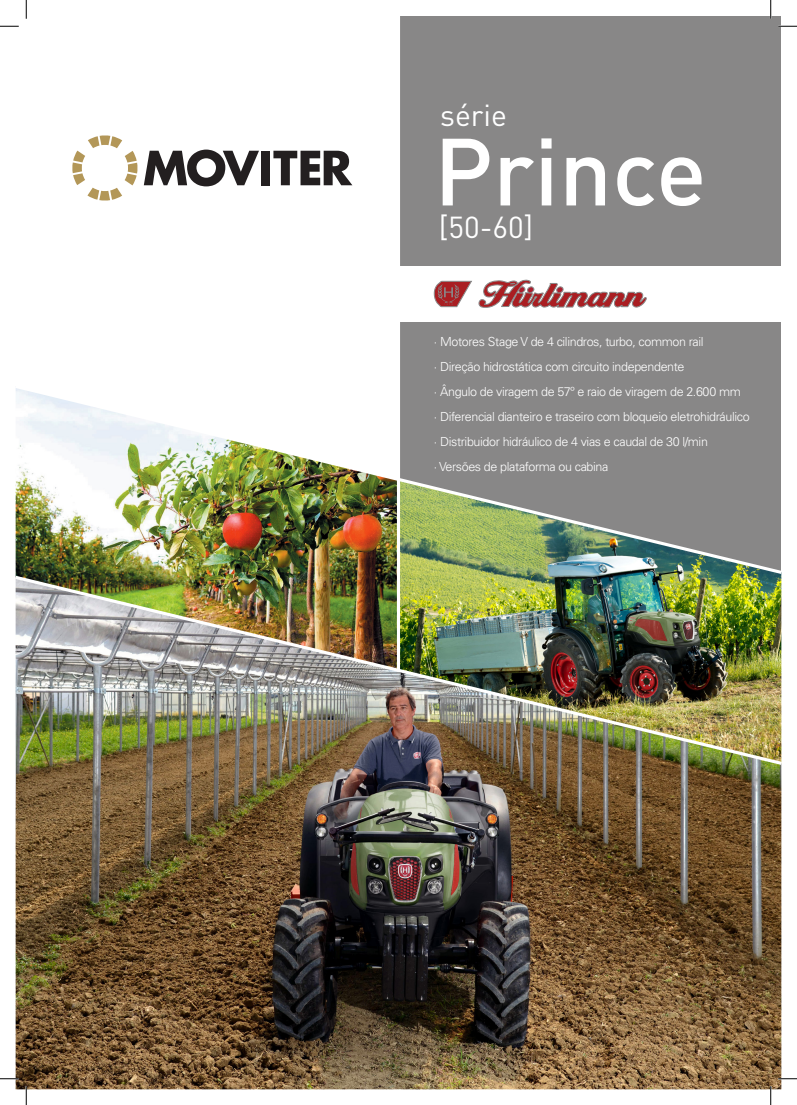
<style>
.page{position:relative;width:797px;height:1105px;background:#fff}
.page>*{position:absolute;margin:0;border:0;box-sizing:border-box;transform-origin:0 0}
.t1{font:500 93.75px "DIN";color:#fff}
.t2{font:30px "DIN";color:#fff}
.t3{font:300 12.5px "Univers";letter-spacing:-.03em;color:#fff}
</style>
<div class="page">
<img style="left:16px;top:767px;width:765px;height:322px">
<div style="left:398px;top:322px;width:383px;height:253px;background:#888787"></div>
<div style="left:398px;top:16px;width:383px;height:249px;background:#888787"></div>
<svg style="left:72px;top:135px;width:66px;height:66px"></svg>
<svg style="left:144px;top:150px;width:115px;height:36px"></svg>
<div style="left:261px;top:151px;width:9px;height:34px;background:#231f20"></div>
<svg style="left:273px;top:151px;width:79px;height:34px"></svg>
<svg style="left:478px;top:279px;width:169px;height:29px"></svg>
<svg style="left:433px;top:280px;width:39px;height:27px"></svg>
<img style="left:16px;top:576px;width:765px;height:191px">
<img style="left:16px;top:388px;width:765px;height:188px">
<hr style="left:397px;top:16px;width:3px;height:655px;background:#fff">
<svg style="left:0;top:25px;width:19px;height:2px"></svg>
<svg style="left:778px;top:25px;width:19px;height:2px"></svg>
<svg style="left:0;top:1078px;width:19px;height:1px"></svg>
<svg style="left:778px;top:1078px;width:19px;height:1px"></svg>
<svg style="left:25px;top:0;width:2px;height:19px"></svg>
<svg style="left:25px;top:1086px;width:2px;height:19px"></svg>
<svg style="left:770px;top:0;width:1px;height:19px"></svg>
<svg style="left:770px;top:1086px;width:1px;height:19px"></svg>
<p class="t2" style="left:440px;top:97px;width:68px">série</p>
<p class="t1" style="left:434px;top:112px;width:274px">Prince</p>
<p class="t2" style="left:439px;top:208px;width:96px">[50-60]</p>
<p class="t3" style="left:434px;top:334px;width:271px">· Motores Stage V de 4 cilindros, turbo, common rail</p>
<p class="t3" style="left:434px;top:359px;width:252px">· Direção hidrostática com circuito independente</p>
<p class="t3" style="left:434px;top:384px;width:308px">· Ângulo de viragem de 57º e raio de viragem de 2.600 mm</p>
<p class="t3" style="left:434px;top:409px;width:317px">· Diferencial dianteiro e traseiro com bloqueio eletrohidráulico</p>
<p class="t3" style="left:434px;top:434px;width:275px">· Distribuidor hidráulico de 4 vias e caudal de 30 l/min</p>
<p class="t3" style="left:434px;top:459px;width:176px">· Versões de plataforma ou cabina</p>
</div>
